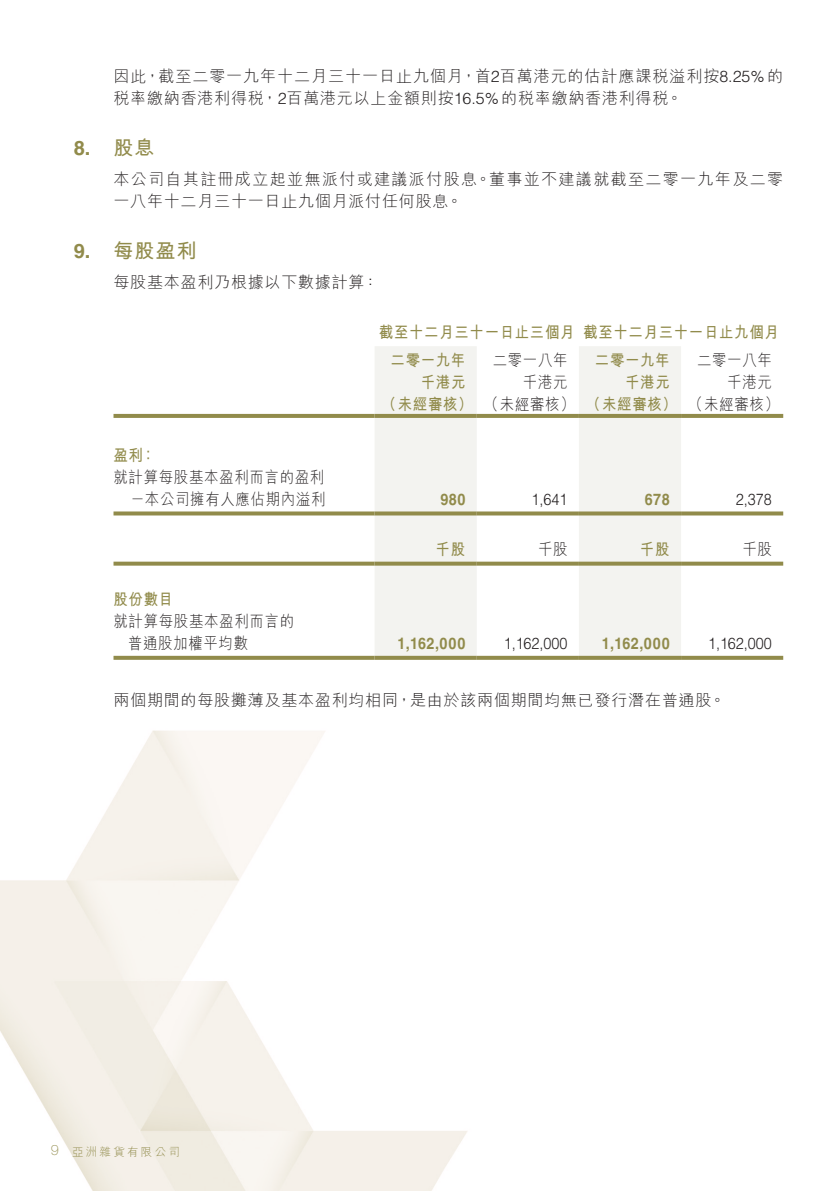
<style>
.page{position:relative;width:840px;height:1191px;background:#fff}
.page>*{position:absolute;margin:0;border:0;box-sizing:border-box;transform-origin:0 0}
.t1{font:700 20px "M Hei HK";letter-spacing:.05em;color:#918b4b}
.t2{font:700 20px "Helvetica LT Std";color:#918b4b}
.t3{font:300 16px/22px "M Hei HK";letter-spacing:.05em;color:#231f20}
.t4{font:700 16px/22px "M Hei HK";letter-spacing:.05em;color:#918b4b;scale:.9 1}
.t5{font:300 16px "M Hei HK";letter-spacing:.05em;color:#231f20;scale:.9 1}
.t6{font:300 16px/22px "M Hei HK";letter-spacing:.085em;color:#231f20}
.t7{font:300 16px "Helvetica LT Std";color:#231f20;scale:.9 1}
.t8{font:700 16px "Helvetica LT Std";letter-spacing:.03em;color:#918b4b;scale:.9 1}
.t9{font:100 14.4px "Helvetica Neue LT Std";color:#918b4b}
.t10{font:300 11.4px "M Hei HK";letter-spacing:.2em;color:#918b4b}
.s1{font-family:"Helvetica LT Std"}
.s2{font-weight:300;color:#231f20}
</style>
<div class="page">
<img style="left:0;top:346px;width:784px;height:845px">
<svg style="left:374px;top:346px;width:306px;height:310px;fill:#f3f3f0"></svg>
<svg style="left:113px;top:414px;width:261px;height:4px"></svg>
<svg style="left:374px;top:414px;width:102px;height:4px"></svg>
<svg style="left:476px;top:414px;width:102px;height:4px"></svg>
<svg style="left:578px;top:414px;width:102px;height:4px"></svg>
<svg style="left:680px;top:414px;width:102px;height:4px"></svg>
<svg style="left:113px;top:511px;width:261px;height:4px"></svg>
<svg style="left:374px;top:511px;width:102px;height:4px"></svg>
<svg style="left:476px;top:511px;width:102px;height:4px"></svg>
<svg style="left:578px;top:511px;width:102px;height:4px"></svg>
<svg style="left:680px;top:511px;width:102px;height:4px"></svg>
<svg style="left:113px;top:561px;width:261px;height:4px"></svg>
<svg style="left:374px;top:561px;width:102px;height:4px"></svg>
<svg style="left:476px;top:561px;width:102px;height:4px"></svg>
<svg style="left:578px;top:561px;width:102px;height:4px"></svg>
<svg style="left:680px;top:561px;width:102px;height:4px"></svg>
<svg style="left:113px;top:656px;width:261px;height:4px"></svg>
<svg style="left:374px;top:656px;width:102px;height:4px"></svg>
<svg style="left:476px;top:656px;width:102px;height:4px"></svg>
<svg style="left:578px;top:656px;width:102px;height:4px"></svg>
<svg style="left:680px;top:656px;width:102px;height:4px"></svg>
<p class="t2" style="left:74px;top:135px;width:18px">8.</p>
<p class="t2" style="left:74px;top:238px;width:18px">9.</p>
<p class="t3" style="left:113px;top:65px;width:670px">因此，截至二零一九年十二月三十一日止九個月，首<span class="s1">2</span>百萬港元的估計應課稅溢利按<span class="s1">8.25%</span> 的稅率繳納香港利得稅，<span class="s1">2</span>百萬港元以上金額則按<span class="s1">16.5%</span>的稅率繳納香港利得稅。</p>
<p class="t1" style="left:113px;top:133px;width:42px">股息</p>
<p class="t6" style="left:113px;top:168px;width:670px">本公司自其註冊成立起並無派付或建議派付股息。董事並不建議就截至二零一九年及二零一八年十二月三十一日止九個月派付任何股息。</p>
<p class="t1" style="left:113px;top:236px;width:84px">每股盈利</p>
<p class="t3" style="left:113px;top:271px;width:266px">每股基本盈利乃根據以下數據計算：</p>
<p class="t4" style="left:378px;top:320px;width:219px">截至十二月三十一日止三個月</p>
<p class="t4" style="left:583px;top:320px;width:219px">截至十二月三十一日止九個月</p>
<p class="t4" style="left:390px;top:348px;width:85px">二零一九年</p>
<p class="t5" style="left:492px;top:352px;width:85px">二零一八年</p>
<p class="t4" style="left:594px;top:348px;width:85px">二零一九年</p>
<p class="t5" style="left:696px;top:352px;width:85px">二零一八年</p>
<p class="t5" style="left:522px;top:374px;width:51px">千港元</p>
<p class="t5" style="left:726px;top:374px;width:51px">千港元</p>
<p class="t4" style="left:382px;top:370px;width:442px;text-indent:39px">千港元<br>（未經審核） <span class="s2">（未經審核）</span> （未經審核） <span class="s2">（未經審核(</span></p>
<p class="t4" style="left:624px;top:370px;width:51px">千港元</p>
<p class="t4" style="left:113px;top:442px;width:48px">盈利：</p>
<p class="t5" style="left:113px;top:468px;width:235px">就計算每股基本盈利而言的盈利</p>
<p class="t5" style="left:130px;top:490px;width:218px">－本公司擁有人應佔期內溢利</p>
<p class="t4" style="left:113px;top:586px;width:68px">股份數目</p>
<p class="t5" style="left:113px;top:613px;width:202px">就計算每股基本盈利而言的</p>
<p class="t5" style="left:128px;top:635px;width:135px">普通股加權平均數</p>
<p class="t8" style="left:440px;top:489px;width:29px">980</p>
<p class="t7" style="left:531px;top:489px;width:41px">1,641</p>
<p class="t8" style="left:644px;top:489px;width:29px">678</p>
<p class="t7" style="left:735px;top:489px;width:41px">2,378</p>
<p class="t4" style="left:435px;top:536px;width:35px">千股</p>
<p class="t5" style="left:537px;top:540px;width:34px">千股</p>
<p class="t4" style="left:639px;top:536px;width:35px">千股</p>
<p class="t5" style="left:742px;top:540px;width:34px">千股</p>
<p class="t8" style="left:397px;top:633px;width:77px">1,162,000</p>
<p class="t7" style="left:503px;top:633px;width:72px">1,162,000</p>
<p class="t8" style="left:601px;top:633px;width:77px">1,162,000</p>
<p class="t7" style="left:707px;top:633px;width:72px">1,162,000</p>
<p class="t3" style="left:113px;top:689px;width:613px">兩個期間的每股攤薄及基本盈利均相同，是由於該兩個期間均無已發行潛在普通股。</p>
<p class="t9" style="left:51px;top:1141px;width:9px">9</p>
<p class="t10" style="left:72px;top:1146px;width:109px">亞洲雜貨有限公司</p>
</div>
